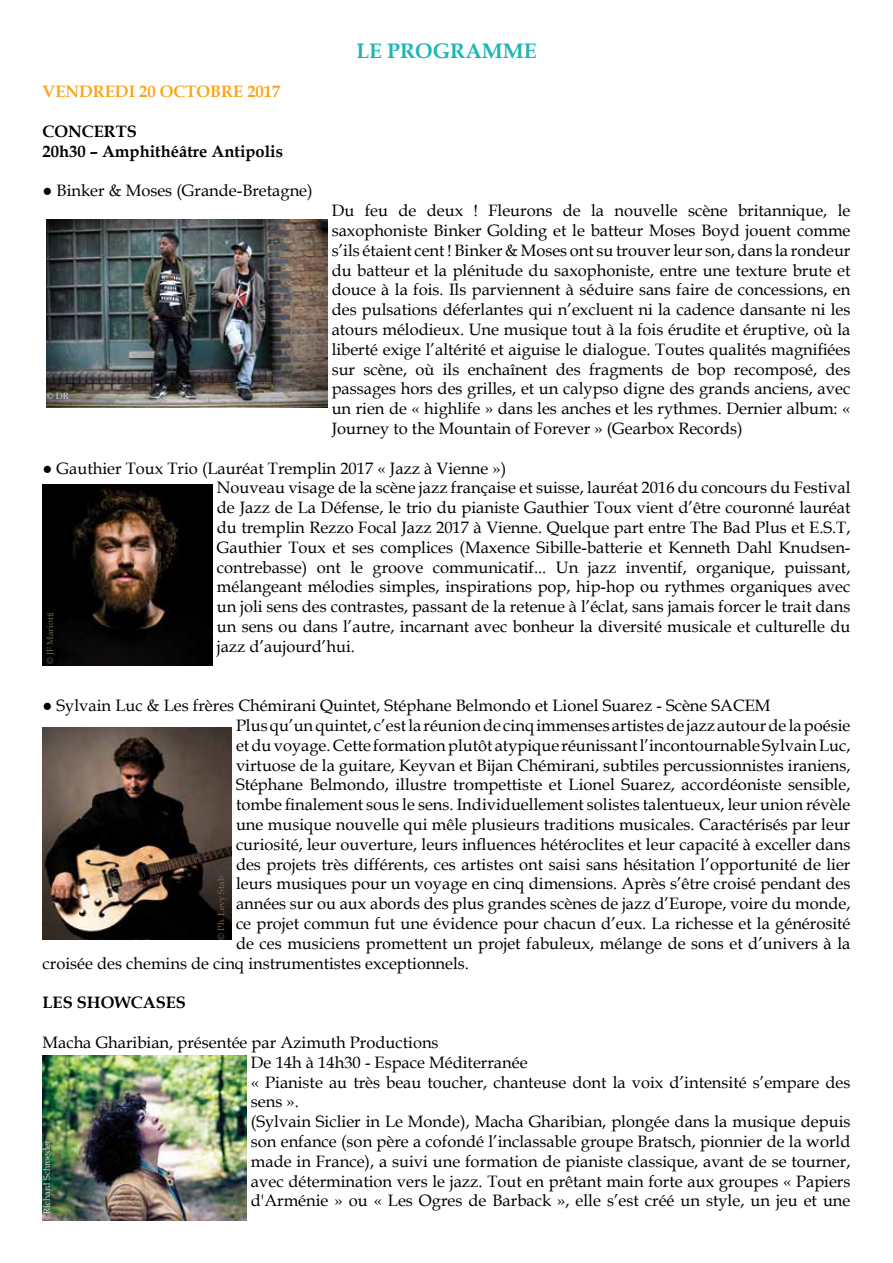
<style>
.page{position:relative;width:893px;height:1263px;background:#fff}
.page>*{position:absolute;margin:0;border:0;box-sizing:border-box;transform-origin:0 0}
.t1{font:700 21px "Book Antiqua";color:#1eb5b4}
.t2{font:16.5px/19.8px "Book Antiqua";color:#000}
.t3{font:700 16.5px/19.8px "Book Antiqua";color:#000}
.t4{font:700 16.5px "Book Antiqua";color:#f9a51c}
.t5{font:9px "Book Antiqua";color:#dfd2d2}
.t6{font:9px "Book Antiqua";color:#7c6a5f}
.t7{font:9px "Book Antiqua";color:#6d684d}
.t8{font:9px "Book Antiqua";color:#ccdbef}
</style>
<div class="page">
<img style="left:47px;top:220px;width:280px;height:187px">
<img style="left:43px;top:485px;width:170px;height:180px">
<img style="left:43px;top:727px;width:189px;height:213px">
<img style="left:43px;top:1056px;width:204px;height:164px">
<p class="t4" style="left:43px;top:81px;width:239px">VENDREDI 20 OCTOBRE 2017</p>
<p class="t3" style="left:43px;top:121px;width:242px">CONCERTS<br>20h30 – Amphithéâtre Antipolis</p>
<p class="t2" style="left:43px;top:180px;width:272px">● Binker &amp; Moses (Grande-Bretagne)</p>
<p class="t1" style="left:356px;top:36px;width:182px">LE PROGRAMME</p>
<p class="t2" style="left:332px;top:200px;width:520px;text-align:justify">Du feu de deux ! Fleurons de la nouvelle scène britannique, le saxophoniste Binker Golding et le batteur Moses Boyd jouent comme s’ils étaient cent ! Binker &amp; Moses ont su trouver leur son, dans la rondeur du batteur et la plénitude du saxophoniste, entre une texture brute et douce à la fois. Ils parviennent à séduire sans faire de concessions, en des pulsations déferlantes qui n’excluent ni la cadence dansante ni les atours mélodieux. Une musique tout à la fois érudite et éruptive, où la liberté exige l’altérité et aiguise le dialogue. Toutes qualités magnifiées sur scène, où ils enchaînent des fragments de bop recomposé, des passages hors des grilles, et un calypso digne des grands anciens, avec un rien de « highlife » dans les anches et les rythmes. Dernier album: « Journey to the Mountain of Forever » (Gearbox Records)</p>
<p class="t2" style="left:217px;top:458px;width:635px;text-indent:-174px">● Gauthier Toux Trio (Lauréat Tremplin 2017 « Jazz à Vienne »)<br>Nouveau visage de la scène jazz française et suisse, lauréat 2016 du concours du Festival de Jazz de La Défense, le trio du pianiste Gauthier Toux vient d’être couronné lauréat du tremplin Rezzo Focal Jazz 2017 à Vienne. Quelque part entre The Bad Plus et E.S.T, Gauthier Toux et ses complices (Maxence Sibille-batterie et Kenneth Dahl Knudsen&shy;contrebasse) ont le groove communicatif... Un jazz inventif, organique, puissant, mélangeant mélodies simples, inspirations pop, hip-hop ou rythmes organiques avec un joli sens des contrastes, passant de la retenue à l’éclat, sans jamais forcer le trait dans un sens ou dans l’autre, incarnant avec bonheur la diversité musicale et culturelle du jazz d’aujourd’hui.</p>
<p class="t8" style="left:47px;top:389px;width:23px">© DR</p>
<p class="t7" style="left:44px;top:664px;width:53px;rotate:-90deg">© JF Mariotti</p>
<p class="t2" style="left:43px;top:695px;width:729px">● Sylvain Luc &amp; Les frères Chémirani Quintet, Stéphane Belmondo et Lionel Suarez - Scène SACEM</p>
<p class="t2" style="left:236px;top:715px;width:616px">Plus qu’un quintet, c’est la réunion de cinq immenses artistes de jazz autour de la poésie</p>
<p class="t2" style="left:236px;top:735px;width:616px">et du voyage. Cette formation plutôt atypique réunissant l’incontournable Sylvain Luc,</p>
<p class="t2" style="left:236px;top:755px;width:616px">virtuose de la guitare, Keyvan et Bijan Chémirani, subtiles percussionnistes iraniens,</p>
<p class="t2" style="left:236px;top:774px;width:616px">Stéphane Belmondo, illustre trompettiste et Lionel Suarez, accordéoniste sensible,</p>
<p class="t2" style="left:236px;top:794px;width:616px">tombe finalement sous le sens. Individuellement solistes talentueux, leur union révèle</p>
<p class="t2" style="left:236px;top:814px;width:616px">une musique nouvelle qui mêle plusieurs traditions musicales. Caractérisés par leur</p>
<p class="t2" style="left:236px;top:834px;width:616px">curiosité, leur ouverture, leurs influences hétéroclites et leur capacité à exceller dans</p>
<p class="t2" style="left:236px;top:854px;width:616px">des projets très différents, ces artistes ont saisi sans hésitation l’opportunité de lier</p>
<p class="t2" style="left:236px;top:873px;width:616px">leurs musiques pour un voyage en cinq dimensions. Après s’être croisé pendant des</p>
<p class="t2" style="left:236px;top:893px;width:616px">années sur ou aux abords des plus grandes scènes de jazz d’Europe, voire du monde,</p>
<p class="t2" style="left:236px;top:913px;width:616px">ce projet commun fut une évidence pour chacun d’eux. La richesse et la générosité</p>
<p class="t2" style="left:236px;top:933px;width:616px">de ces musiciens promettent un projet fabuleux, mélange de sons et d’univers à la</p>
<p class="t2" style="left:43px;top:953px;width:428px">croisée des chemins de cinq instrumentistes exceptionnels.</p>
<p class="t3" style="left:43px;top:993px;width:145px">LES SHOWCASES</p>
<p class="t2" style="left:251px;top:1032px;width:601px;text-indent:-208px">Macha Gharibian, présentée par Azimuth Productions<br>De 14h à 14h30 - Espace Méditerranée<br>« Pianiste au très beau toucher, chanteuse dont la voix d’intensité s’empare des sens ».<br>(Sylvain Siclier in Le Monde), Macha Gharibian, plongée dans la musique depuis son enfance (son père a cofondé l’inclassable groupe Bratsch, pionnier de la world made in France), a suivi une formation de pianiste classique, avant de se tourner, avec détermination vers le jazz. Tout en prêtant main forte aux groupes « Papiers d'Arménie » ou « Les Ogres de Barback », elle s’est créé un style, un jeu et une</p>
<p class="t6" style="left:215px;top:940px;width:65px;rotate:-90deg">© Ph. Levy Stab</p>
<p class="t5" style="left:41px;top:1220px;width:82px;rotate:-90deg">©Richard Schroeder</p>
</div>
